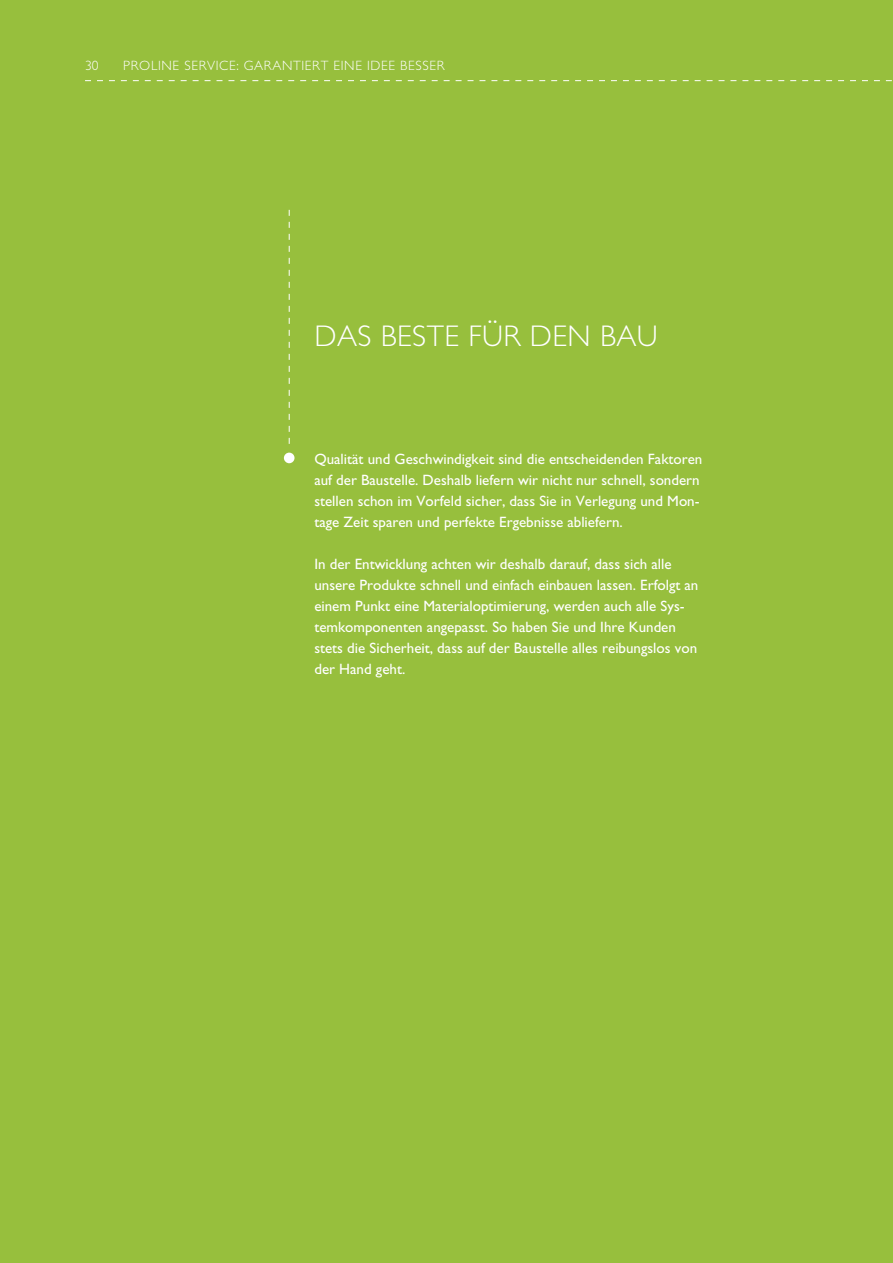
<style>
.page{position:relative;width:893px;height:1263px;background:#97bf3d}
.page>*{position:absolute;margin:0;border:0;box-sizing:border-box;transform-origin:0 0}
.t1{font:300 30px "Gill Sans";letter-spacing:.015em;color:#fff}
.t2{font:15px/21px "Gill Sans";color:#fff}
.t3{font:300 13.5px "Gill Sans";letter-spacing:.05em;color:#fff}
</style>
<div class="page">
<svg style="left:85px;top:80px;width:807px;height:1px"></svg>
<svg style="left:289px;top:210px;width:1px;height:234px"></svg>
<div style="left:284px;top:453px;width:11px;height:10px;background:#fff;border-radius:50%"></div>
<p class="t3" style="left:85px;top:58px;width:15px">30</p>
<p class="t3" style="left:123px;top:58px;width:323px">PROLINE SERVICE: GARANTIERT EINE IDEE BESSER</p>
<h1 class="t1" style="left:314px;top:319px;width:345px">DAS BESTE FÜR DEN BAU</h1>
<p class="t2" style="left:314px;top:449px;width:390px">Qualität und Geschwindigkeit sind die entscheidenden Faktoren auf der Baustelle. Deshalb liefern wir nicht nur schnell, sondern stellen schon im Vorfeld sicher, dass Sie in Verlegung und Mon&shy;tage Zeit sparen und perfekte Ergebnisse abliefern.</p>
<p class="t2" style="left:314px;top:554px;width:386px">In der Entwicklung achten wir deshalb darauf, dass sich alle unsere Produkte schnell und einfach einbauen lassen. Erfolgt an einem Punkt eine Materialoptimierung, werden auch alle Sys&shy;temkomponenten angepasst. So haben Sie und Ihre Kunden stets die Sicherheit, dass auf der Baustelle alles reibungslos von der Hand geht.</p>
</div>
